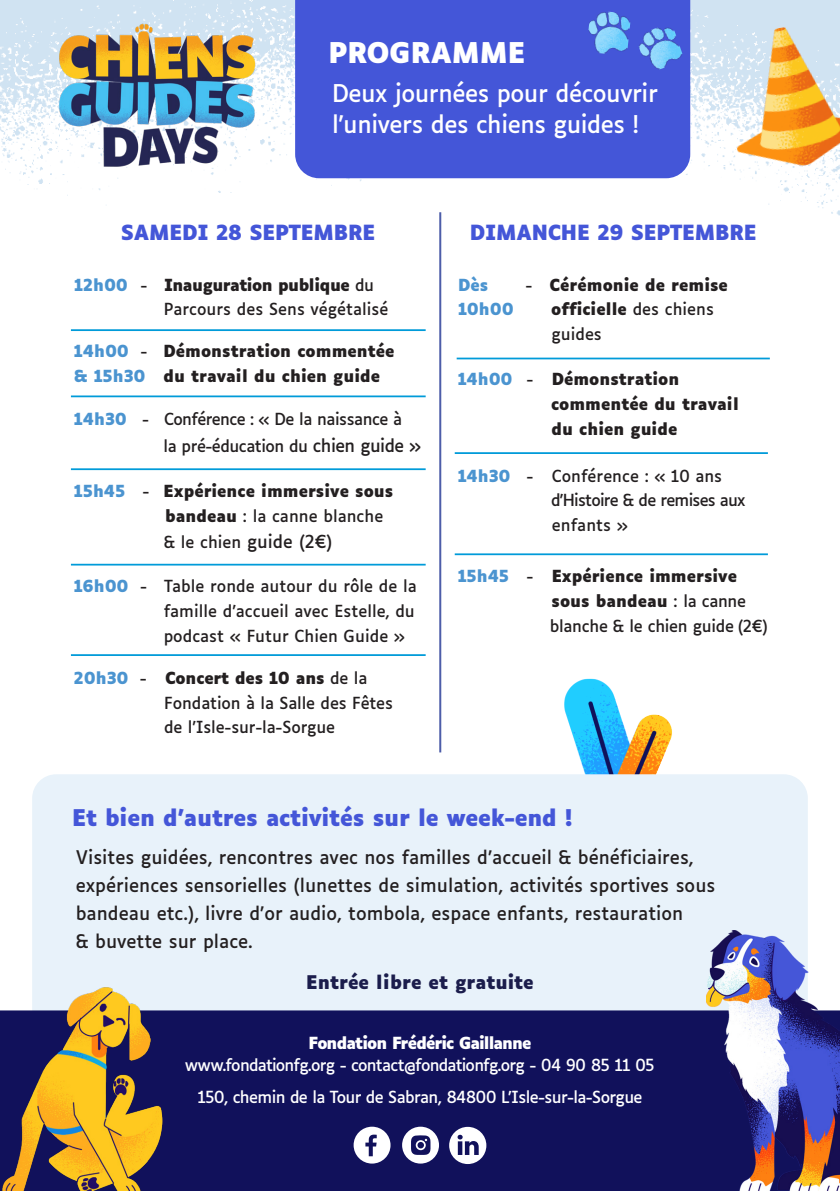
<style>
.page{position:relative;width:840px;height:1191px;background:#fff}
.page>*{position:absolute;margin:0;border:0;box-sizing:border-box;transform-origin:0 0}
.t1{font:700 27.4px "Luciole";color:#fff}
.t2{font:23.4px "Luciole";letter-spacing:-.02em;color:#fff}
.t3{font:700 22px "Luciole";letter-spacing:-.01em;color:#4456d8}
.t4{font:700 20px "Luciole";letter-spacing:-.01em;color:#4456d8}
.t5{font:18px/28px "Luciole";color:#231f20}
.t6{font:700 18px "Luciole";color:#1b1d4c}
.t7{font:17.2px "Luciole";color:#231f20}
.t8{font:16px/24.8px "Luciole";letter-spacing:-.01em;color:#231f20}
.t9{font:700 16px/24.8px "Luciole";color:#231f20}
.t10{font:16px "Luciole";letter-spacing:-.05em;color:#fff}
.t11{font:16px/26.8px "Luciole";letter-spacing:-.03em;color:#231f20}
.t12{font:700 16px "Luciole";letter-spacing:-.06em;color:#fff}
.t13{font:700 16px "Luciole";color:#4b94d0}
.s1{font-weight:700;color:#4b94d0}
.s2{font-weight:700}
.s3{font-weight:400}
.s4{color:#4b94d0}
.s5{font-size:17.2px}
.s6{font-size:16px}
</style>
<div class="page">
<img style="left:0;top:0;width:839px;height:216px">
<div style="left:295px;top:0;width:394px;height:178px;background:#4456d8"></div>
<img style="left:51px;top:18px;width:218px;height:155px">
<img style="left:704px;top:9px;width:135px;height:176px">
<img style="left:634px;top:23px;width:50px;height:50px">
<img style="left:586px;top:10px;width:45px;height:46px">
<img style="left:564px;top:678px;width:108px;height:96px">
<div style="left:32px;top:774px;width:775px;height:258px;background:#e8f2fa;border-radius:24px"></div>
<div style="left:175px;top:1010px;width:531px;height:181px;background:#11115b"></div>
<img style="left:0;top:987px;width:175px;height:204px">
<img style="left:706px;top:930px;width:133px;height:261px">
<svg style="left:353px;top:1126px;width:37px;height:37px"></svg>
<svg style="left:402px;top:1126px;width:37px;height:37px"></svg>
<svg style="left:449px;top:1126px;width:37px;height:38px"></svg>
<hr style="left:71px;top:329px;width:354px;height:2px;background:#009bd9">
<hr style="left:456px;top:357px;width:313px;height:2px;background:#009bd9">
<hr style="left:439px;top:212px;width:2px;height:540px;background:#4d5da9">
<hr style="left:71px;top:395px;width:354px;height:2px;background:#009bd9">
<hr style="left:454px;top:452px;width:313px;height:2px;background:#009bd9">
<hr style="left:71px;top:468px;width:354px;height:2px;background:#009bd9">
<hr style="left:454px;top:553px;width:313px;height:2px;background:#009bd9">
<hr style="left:71px;top:564px;width:354px;height:1px;background:#009bd9">
<hr style="left:71px;top:654px;width:354px;height:2px;background:#009bd9">
<h1 class="t1" style="left:328px;top:37px;width:198px">PROGRAMME</h1>
<p class="t2" style="left:332px;top:72px;width:327px">Deux journées pour découvrir</p>
<p class="t2" style="left:332px;top:103px;width:308px">l’univers des chiens guides !</p>
<p class="t4" style="left:121px;top:221px;width:255px">SAMEDI 28 SEPTEMBRE</p>
<p class="t4" style="left:469px;top:221px;width:288px">DIMANCHE 29 SEPTEMBRE</p>
<p class="t8" style="left:164px;top:271px;width:226px;text-indent:-90px"><span class="s1">12h00</span> - <span class="s2">Inauguration publique</span> du<br>Parcours des Sens végétalisé</p>
<p class="t13" style="left:457px;top:276px;width:32px">Dès</p>
<p class="t9" style="left:525px;top:273px;width:204px"><span class="s3">-</span> Cérémonie de remise</p>
<p class="t13" style="left:457px;top:300px;width:57px">10h00</p>
<p class="t8" style="left:551px;top:296px;width:164px"><span class="s2">officielle</span> des chiens guides</p>
<p class="t9" style="left:74px;top:339px;width:322px"><span class="s4">14h00</span> <span class="s3">-</span> Démonstration commentée <span class="s4">&amp; 15h30</span> du travail du chien guide</p>
<p class="t9" style="left:551px;top:367px;width:189px;text-indent:-93px"><span class="s4">14h00</span> <span class="s3">-</span> Démonstration commentée du travail du chien guide</p>
<p class="t11" style="left:163px;top:404px;width:259px;text-indent:-90px"><span class="s1">14h30</span> - Conférence : « De la naissance à<br>la pré-éducation du <span class="s5">chien guide »</span></p>
<p class="t9" style="left:165px;top:479px;width:229px;text-indent:-91px"><span class="s4">15h45</span> <span class="s3">-</span> Expérience immersive sous bandeau <span class="s3">: la canne blanche</span></p>
<p class="t7" style="left:164px;top:526px;width:170px"><span class="s6">&amp; le chien</span> guide (2€)</p>
<p class="t8" style="left:164px;top:573px;width:254px;text-indent:-90px"><span class="s1">16h00</span> - Table ronde autour du rôle de la famille d’accueil avec Estelle, du podcast « Futur Chien Guide »</p>
<p class="t8" style="left:164px;top:664px;width:230px;text-indent:-90px"><span class="s1">20h30</span> - <span class="s2">Concert des 10 ans</span> de la<br>Fondation à la Salle des Fêtes de l’Isle-sur-la-Sorgue</p>
<p class="t8" style="left:551px;top:462px;width:196px;text-indent:-93px"><span class="s1">14h30</span> - Conférence : « 10 ans d’Histoire &amp; de remises aux enfants »</p>
<p class="t8" style="left:549px;top:562px;width:219px;text-indent:-92px"><span class="s1">15h45</span> - <span class="s2">Expérience immersive sous bandeau</span> : la canne blanche &amp; le chien guide (2€)</p>
<p class="t3" style="left:72px;top:806px;width:501px">Et bien d’autres activités sur le week-end !</p>
<p class="t5" style="left:76px;top:842px;width:640px">Visites guidées, rencontres avec nos familles d’accueil &amp; bénéficiaires, expériences sensorielles (lunettes de simulation, activités sportives sous bandeau etc.), livre d’or audio, tombola, espace enfants, restauration<br>&amp; buvette sur place.</p>
<p class="t6" style="left:306px;top:972px;width:229px">Entrée libre et gratuite</p>
<p class="t12" style="left:308px;top:1034px;width:224px">Fondation Frédéric Gaillanne</p>
<p class="t10" style="left:185px;top:1051px;width:471px">www.fondationfg.org - contact@fondationfg.org - 04 90 85 11 05</p>
<p class="t10" style="left:197px;top:1082px;width:446px">150, chemin de la Tour de Sabran, 84800 L’Isle-sur-la-Sorgue</p>
</div>
